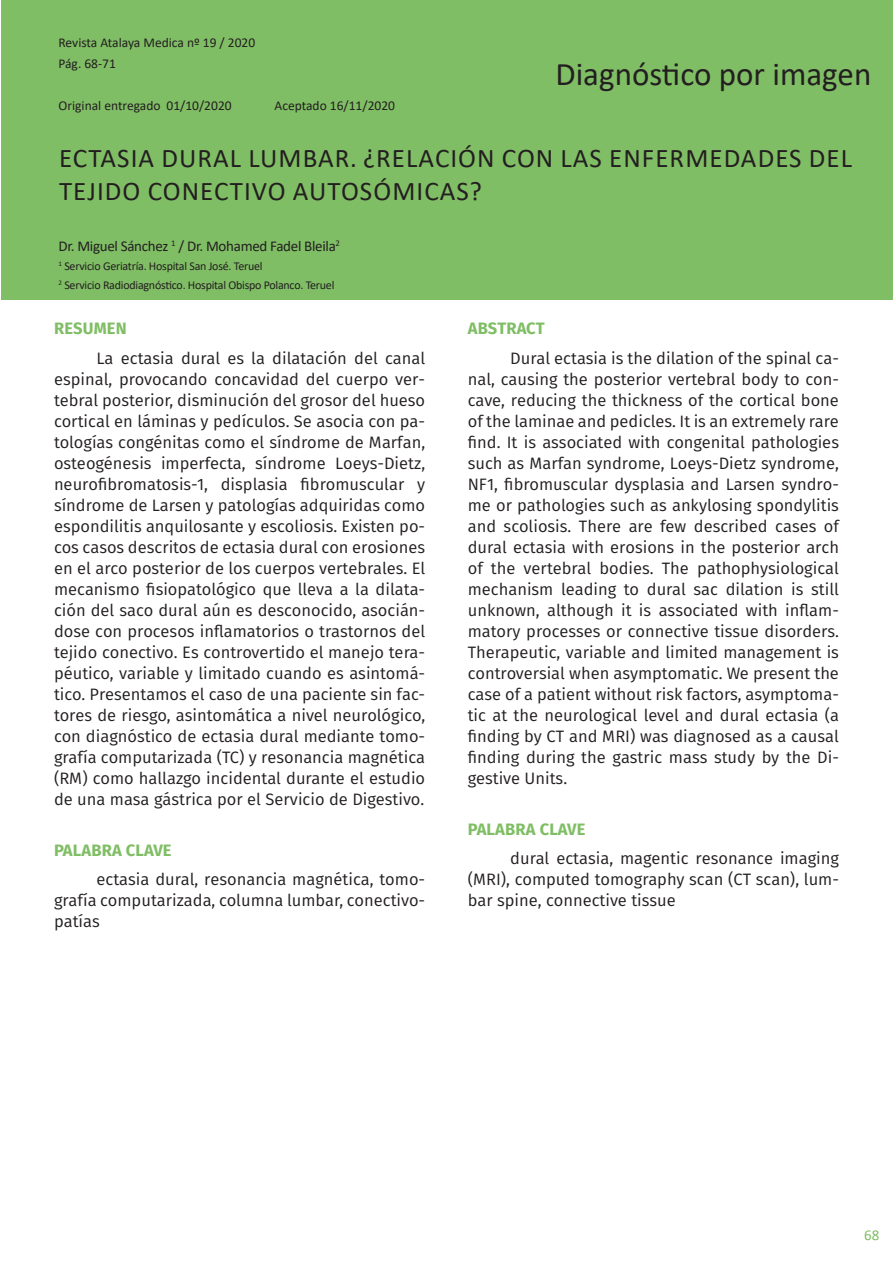
<style>
.page{position:relative;width:893px;height:1263px;background:#fff}
.page>*{position:absolute;margin:0;border:0;box-sizing:border-box;transform-origin:0 0}
.t1{font:33px "Calibri";color:#231f20}
.Encabezado_articulos{font:27px/32.4px "Calibri";letter-spacing:.04em;color:#231f20}
.Texto{font:16.5px/21px "Fira Sans";color:#231f20;text-align:justify}
.encabezado{font:700 16.5px "Fira Sans";letter-spacing:.01em;color:#80be65}
.Encabezado_articulos-2{font:15px "Calibri";letter-spacing:-.02em;color:#231f20}
.t2{font:15px "Calibri";color:#80be65}
.t3{font:13.5px "Calibri";color:#231f20}
.Encabezado_articulos-3{font:12px "Calibri";letter-spacing:-.02em;color:#231f20}
</style>
<div class="page">
<div style="left:2px;top:0;width:891px;height:300px;background:#80be65"></div>
<p class="t3" style="left:58px;top:33px;width:198px">Revista Atalaya Medica nº 19 / 2020</p>
<p class="t3" style="left:58px;top:54px;width:59px">Pág. 68-71</p>
<p class="t3" style="left:58px;top:96px;width:175px">Original entregado 01/10/2020</p>
<p class="t3" style="left:274px;top:96px;width:122px">Aceptado 16/11/2020</p>
<p class="t1" style="left:555px;top:51px;width:317px">Diagnóstico por imagen</p>
<p class="Encabezado_articulos" style="left:59px;top:141px;width:794px">ECTASIA DURAL LUMBAR. ¿RELACIÓN CON LAS ENFERMEDADES DEL<br>TEJIDO CONECTIVO AUTOSÓMICAS?</p>
<p class="Encabezado_articulos-2" style="left:58px;top:236px;width:283px">Dr. Miguel Sánchez <sup>1</sup> / Dr. Mohamed Fadel Bleila<sup>2</sup></p>
<p class="Encabezado_articulos-3" style="left:58px;top:258px;width:206px"><sup>1</sup> Servicio Geriatría. Hospital San José. Teruel</p>
<p class="Encabezado_articulos-3" style="left:58px;top:276px;width:277px"><sup>2</sup> Servicio Radiodiagnóstico. Hospital Obispo Polanco. Teruel</p>
<p class="encabezado" style="left:54px;top:315px;width:74px">RESUMEN</p>
<p class="Texto" style="left:54px;top:347px;width:373px;text-indent:43px">La ectasia dural es la dilatación del canal espinal, provocando concavidad del cuerpo ver&shy;tebral posterior, disminución del grosor del hueso cortical en láminas y pedículos. Se asocia con pa&shy;tologías congénitas como el síndrome de Marfan, osteogénesis imperfecta, síndrome Loeys-Dietz, neurofibromatosis-1, displasia fibromuscular y síndrome de Larsen y patologías adquiridas como espondilitis anquilosante y escoliosis. Existen po&shy;cos casos descritos de ectasia dural con erosiones en el arco posterior de los cuerpos vertebrales. El mecanismo fisiopatológico que lleva a la dilata&shy;ción del saco dural aún es desconocido, asocián&shy;dose con procesos inflamatorios o trastornos del tejido conectivo. Es controvertido el manejo tera&shy;péutico, variable y limitado cuando es asintomá&shy;tico. Presentamos el caso de una paciente sin fac&shy;tores de riesgo, asintomática a nivel neurológico, con diagnóstico de ectasia dural mediante tomo&shy;grafía computarizada (TC) y resonancia magnética (RM) como hallazgo incidental durante el estudio de una masa gástrica por el Servicio de Digestivo.</p>
<p class="encabezado" style="left:54px;top:836px;width:119px">PALABRA CLAVE</p>
<p class="Texto" style="left:54px;top:868px;width:373px;text-indent:43px">ectasia dural, resonancia magnética, tomo&shy;grafía computarizada, columna lumbar, conectivo&shy;patías</p>
<p class="encabezado" style="left:468px;top:315px;width:78px">ABSTRACT</p>
<p class="Texto" style="left:468px;top:347px;width:373px;text-indent:43px">Dural ectasia is the dilation of the spinal ca&shy;nal, causing the posterior vertebral body to con&shy;cave, reducing the thickness of the cortical bone of the laminae and pedicles. It is an extremely rare find. It is associated with congenital pathologies such as Marfan syndrome, Loeys-Dietz syndrome, NF1, fibromuscular dysplasia and Larsen syndro&shy;me or pathologies such as ankylosing spondylitis and scoliosis. There are few described cases of dural ectasia with erosions in the posterior arch of the vertebral bodies. The pathophysiological mechanism leading to dural sac dilation is still unknown, although it is associated with inflam&shy;matory processes or connective tissue disorders.<br>Therapeutic, variable and limited management is controversial when asymptomatic. We present the case of a patient without risk factors, asymptoma&shy;tic at the neurological level and dural ectasia (a finding by CT and MRI) was diagnosed as a causal finding during the gastric mass study by the Di&shy;gestive Units.</p>
<p class="encabezado" style="left:468px;top:815px;width:119px">PALABRA CLAVE</p>
<p class="Texto" style="left:468px;top:847px;width:373px;text-indent:43px">dural ectasia, magentic resonance imaging (MRI), computed tomography scan (CT scan), lum&shy;bar spine, connective tissue</p>
<p class="t2" style="left:864px;top:1224px;width:17px">68</p>
</div>
